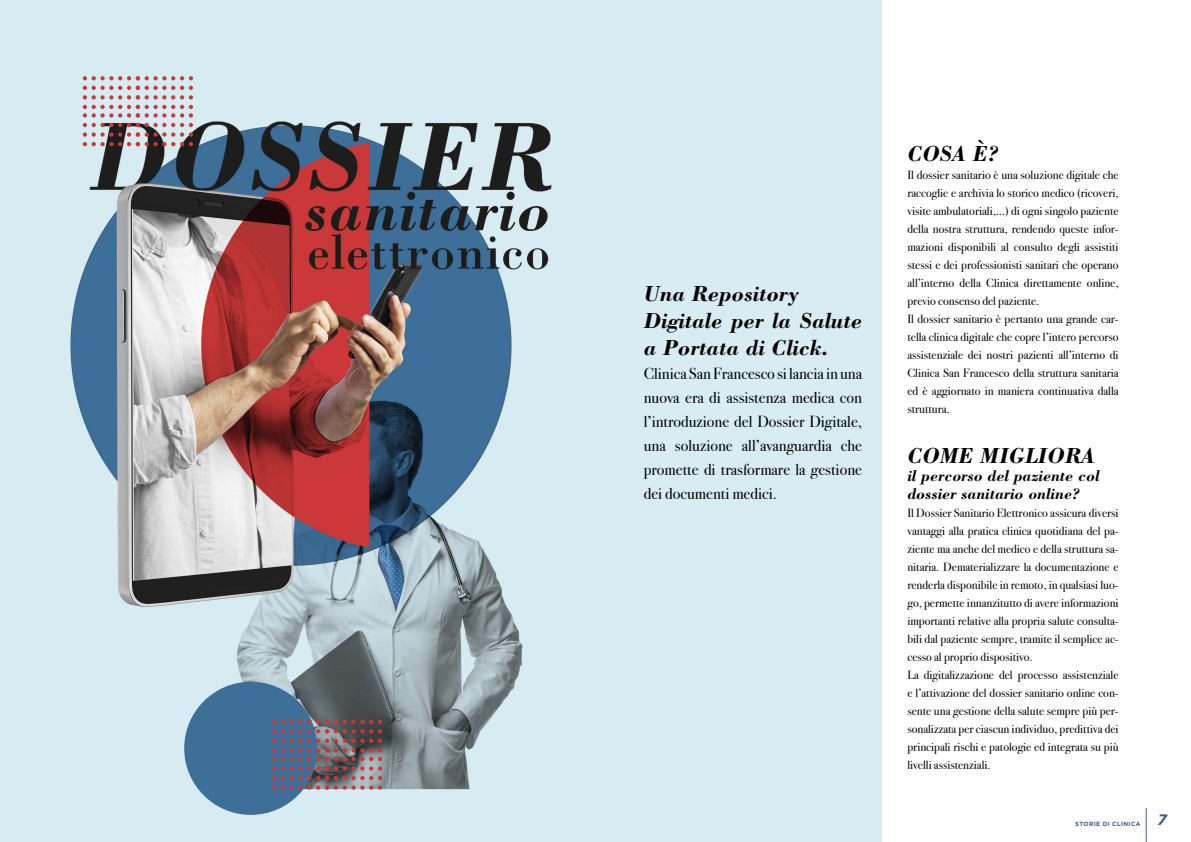
<style>
.page{position:relative;width:1191px;height:842px;background:#fff}
.page>*{position:absolute;margin:0;border:0;box-sizing:border-box;transform-origin:0 0}
.t1{font:italic 700 22.4px/27.2px "Bodoni";color:#000}
.t2{font:16px/24px "Bodoni Svty Two ITCTT";color:#000;text-align:justify}
.t3{font:italic 700 16px/18px "Bodoni";color:#000}
.t4{font:italic 700 15px "Gotham";color:#3d5b87}
.t5{font:12px/18px "Bodoni Svty Two ITCTT";color:#000}
.t6{font:700 6px "Gotham";letter-spacing:.06em;color:#3d5b87}
</style>
<div class="page">
<img style="left:0;top:0;width:618px;height:842px">
<div style="left:618px;top:0;width:264px;height:842px;background:#d7ecf3"></div>
<div style="left:184px;top:682px;width:133px;height:133px;background:#3d6f99;border-radius:50%"></div>
<svg style="left:272px;top:720px;width:110px;height:13px"></svg>
<svg style="left:272px;top:739px;width:110px;height:51px"></svg>
<svg style="left:83px;top:76px;width:110px;height:4px"></svg>
<svg style="left:83px;top:86px;width:110px;height:60px"></svg>
<hr style="left:1145px;top:808px;width:1px;height:34px;background:#3d5b87">
<h1 class="t1" style="left:643px;top:279px;width:220px">Una Repository<br>Digitale per la Salute a Portata di Click.</h1>
<h2 class="t2" style="left:643px;top:360px;width:220px">Clinica San Francesco si lancia in una nuova era di assistenza medica con l’introduzione del Dossier Digitale, una soluzione all’avanguardia che promette di trasformare la gestione dei documenti medici.</h2>
<h1 class="t1" style="left:907px;top:139px;width:93px">COSA È?</h1>
<p class="t5" style="left:907px;top:165px;width:213px">Il dossier sanitario è una soluzione digitale che raccoglie e archivia lo storico medico (ricoveri, visite ambulatoriali,…) di ogni singolo paziente della nostra struttura, rendendo queste infor&shy;mazioni disponibili al consulto degli assistiti stessi e dei professionisti sanitari che operano all’interno della Clinica direttamente online, previo consenso del paziente.<br>Il dossier sanitario è pertanto una grande car&shy;tella clinica digitale che copre l’intero percorso assistenziale dei nostri pazienti all’interno di Clinica San Francesco della struttura sanitaria ed è aggiornato in maniera continuativa dalla struttura.</p>
<h1 class="t1" style="left:907px;top:441px;width:189px">COME MIGLIORA</h1>
<h2 class="t3" style="left:907px;top:466px;width:194px">il percorso del paziente col dossier sanitario online?</h2>
<p class="t5" style="left:907px;top:503px;width:213px">Il Dossier Sanitario Elettronico assicura diversi vantaggi alla pratica clinica quotidiana del pa&shy;ziente ma anche del medico e della struttura sa&shy;nitaria. Dematerializzare la documentazione e renderla disponibile in remoto, in qualsiasi luo&shy;go, permette innanzitutto di avere informazioni importanti relative alla propria salute consulta&shy;bili dal paziente sempre, tramite il semplice ac&shy;cesso al proprio dispositivo.<br>La digitalizzazione del processo assistenziale e l’attivazione del dossier sanitario online con&shy;sente una gestione della salute sempre più per&shy;sonalizzata per ciascun individuo, predittiva dei principali rischi e patologie ed integrata su più livelli assistenziali.</p>
<p class="t6" style="left:1075px;top:821px;width:67px">STORIE DI CLINICA</p>
<p class="t4" style="left:1157px;top:811px;width:11px">7</p>
</div>
